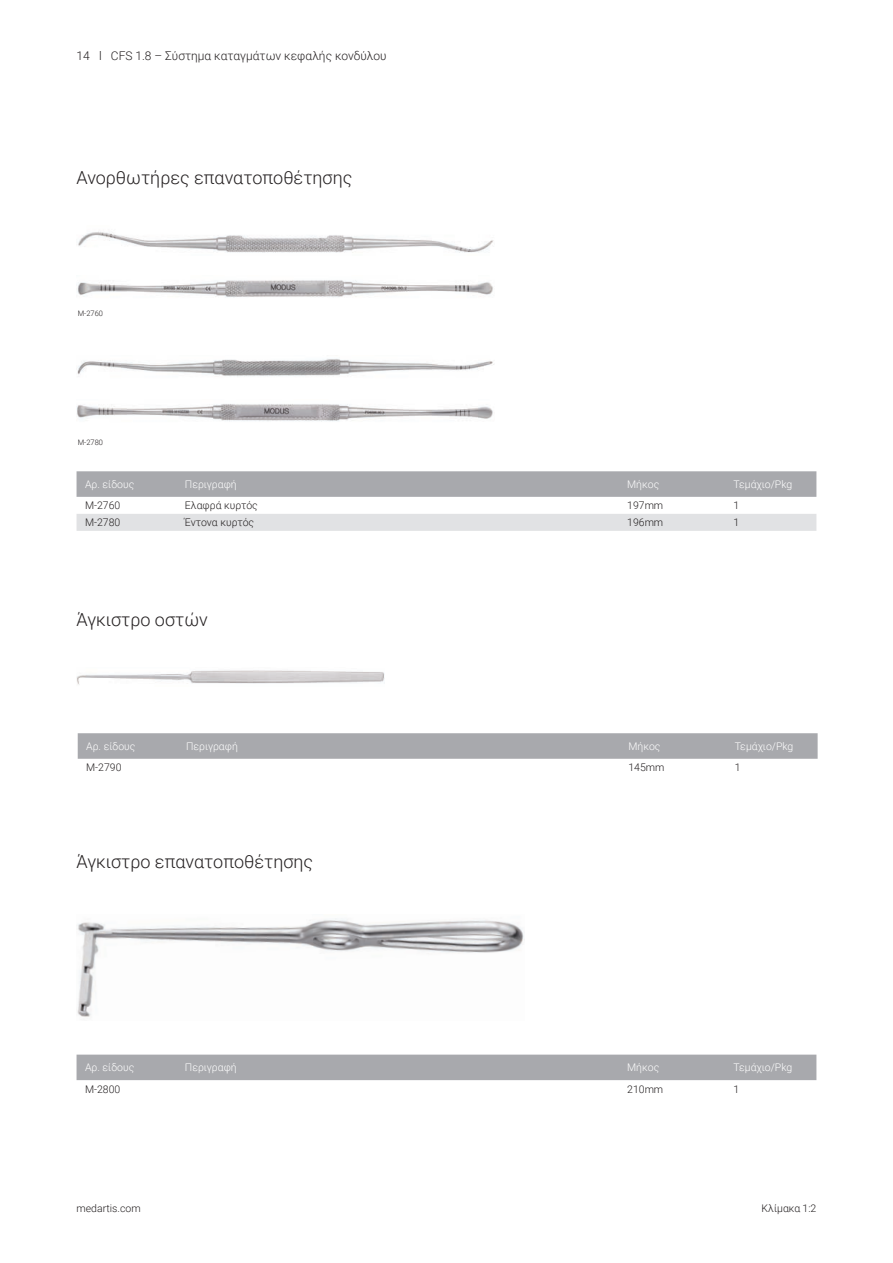
<style>
.page{position:relative;width:893px;height:1263px;background:#fff}
.page>*{position:absolute;margin:0;border:0;box-sizing:border-box;transform-origin:0 0}
._30_Artikel{font:300 18px "Roboto";color:#231f20}
.t1{font:300 12px "Roboto";color:#231f20}
.t2{font:300 10.5px "Roboto";color:#fff}
._22_Tabelle_ohne_Ras{font:300 10.5px "Roboto";color:#231f20}
._91_Fusszeile{font:300 10.5px "Roboto";color:#231f20}
._31_Art_No{font:300 7.5px "Roboto";color:#231f20}
</style>
<div class="page">
<img style="left:77px;top:404px;width:416px;height:18px">
<img style="left:77px;top:358px;width:417px;height:19px">
<img style="left:77px;top:280px;width:416px;height:18px">
<img style="left:78px;top:231px;width:416px;height:22px">
<svg style="left:77px;top:471px;width:739px;height:26px;background:#a9aaae"></svg>
<div style="left:77px;top:514px;width:739px;height:17px;background:#e1e2e4"></div>
<img style="left:77px;top:670px;width:307px;height:15px">
<svg style="left:78px;top:733px;width:740px;height:26px;background:#a9aaae"></svg>
<img style="left:77px;top:918px;width:448px;height:99px">
<div style="left:77px;top:1054px;width:739px;height:26px;background:#a8a9ad"></div>
<p class="t1" style="left:77px;top:47px;width:312px">14 l CFS 1.8 – Σύστημα καταγμάτων κεφαλής κονδύλου</p>
<p class="_30_Artikel" style="left:77px;top:165px;width:277px">Ανορθωτήρες επανατοποθέτησης</p>
<p class="_31_Art_No" style="left:78px;top:308px;width:27px">M-2760</p>
<p class="_31_Art_No" style="left:78px;top:437px;width:27px">M-2780</p>
<p class="t2" style="left:85px;top:477px;width:51px">Αρ. είδους</p>
<p class="t2" style="left:185px;top:477px;width:53px">Περιγραφή</p>
<p class="t2" style="left:627px;top:477px;width:34px">Μήκος</p>
<p class="t2" style="left:733px;top:477px;width:60px">Τεμάχιο/Pkg</p>
<p class="_22_Tabelle_ohne_Ras" style="left:85px;top:498px;width:37px">M-2760</p>
<p class="_22_Tabelle_ohne_Ras" style="left:185px;top:498px;width:74px">Ελαφρά κυρτός</p>
<p class="_22_Tabelle_ohne_Ras" style="left:627px;top:498px;width:38px">197mm</p>
<p class="_22_Tabelle_ohne_Ras" style="left:733px;top:498px;width:7px">1</p>
<p class="_22_Tabelle_ohne_Ras" style="left:85px;top:515px;width:37px">M-2780</p>
<p class="_22_Tabelle_ohne_Ras" style="left:185px;top:515px;width:71px">Έντονα κυρτός</p>
<p class="_22_Tabelle_ohne_Ras" style="left:627px;top:515px;width:38px">196mm</p>
<p class="_22_Tabelle_ohne_Ras" style="left:733px;top:515px;width:7px">1</p>
<p class="_30_Artikel" style="left:77px;top:607px;width:133px">Άγκιστρο οστών</p>
<p class="t2" style="left:86px;top:739px;width:51px">Αρ. είδους</p>
<p class="t2" style="left:186px;top:739px;width:53px">Περιγραφή</p>
<p class="t2" style="left:628px;top:739px;width:34px">Μήκος</p>
<p class="t2" style="left:735px;top:739px;width:60px">Τεμάχιο/Pkg</p>
<p class="_22_Tabelle_ohne_Ras" style="left:86px;top:760px;width:37px">M-2790</p>
<p class="_22_Tabelle_ohne_Ras" style="left:628px;top:760px;width:38px">145mm</p>
<p class="_22_Tabelle_ohne_Ras" style="left:735px;top:760px;width:7px">1</p>
<p class="_30_Artikel" style="left:77px;top:849px;width:238px">Άγκιστρο επανατοποθέτησης</p>
<p class="t2" style="left:85px;top:1060px;width:51px">Αρ. είδους</p>
<p class="t2" style="left:185px;top:1060px;width:53px">Περιγραφή</p>
<p class="t2" style="left:627px;top:1060px;width:34px">Μήκος</p>
<p class="t2" style="left:733px;top:1060px;width:60px">Τεμάχιο/Pkg</p>
<p class="_22_Tabelle_ohne_Ras" style="left:85px;top:1081px;width:37px">M-2800</p>
<p class="_22_Tabelle_ohne_Ras" style="left:627px;top:1081px;width:38px">210mm</p>
<p class="_22_Tabelle_ohne_Ras" style="left:733px;top:1081px;width:7px">1</p>
<p class="_22_Tabelle_ohne_Ras" style="left:77px;top:1201px;width:66px">medartis.com</p>
<p class="_91_Fusszeile" style="left:762px;top:1201px;width:56px">Κλίμακα 1:2</p>
</div>
